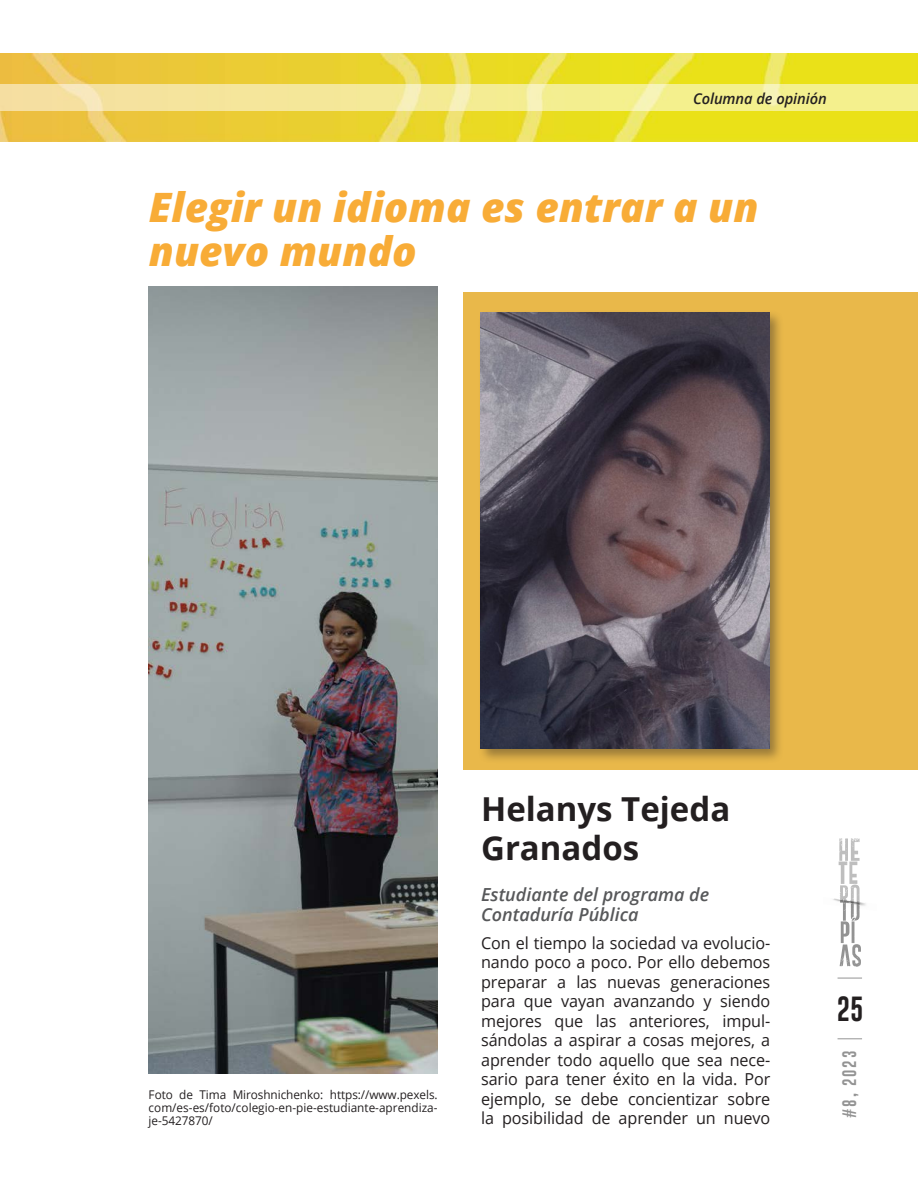
<style>
.page{position:relative;width:918px;height:1188px;background:#fff}
.page>*{position:absolute;margin:0;border:0;box-sizing:border-box;transform-origin:0 0}
._4_Titulos_Articulos_TDC_Etiqueta{font:italic 800 40.5px/43.7px "Open Sans";color:#f8ac37}
.Nombre_Autor_Portada{font:700 33px/39.6px "Open Sans";color:#231f20}
.t1{font:25.5px "Gobold";color:#231f20}
.Info_Autores_Esp_Post{font:italic 600 18px/19.5px "Open Sans";color:#57585a}
.C__de_texto_Principal{font:16.5px/19.5px "Open Sans";letter-spacing:-.005em;color:#231f20;text-align:justify}
.t2{font:italic 600 15px "Open Sans";letter-spacing:-.005em;color:#231f20}
.t3{font:14.25px "Gobold Lowplus";color:#808080}
.pie_de_foto{font:12px/12.9px "Open Sans";color:#231f20;text-align:justify}
</style>
<div class="page">
<svg style="left:839px;top:838px;width:22px;height:129px"></svg>
<img style="left:833px;top:897px;width:33px;height:14px">
<svg style="left:838px;top:978px;width:24px;height:1px"></svg>
<svg style="left:838px;top:1038px;width:24px;height:1px"></svg>
<img style="left:0;top:54px;width:918px;height:87px">
<svg style="left:1px;top:84px;width:917px;height:27px"></svg>
<svg style="left:0;top:84px;width:1px;height:27px"></svg>
<div style="left:463px;top:292px;width:455px;height:478px;background:#e9b84a"></div>
<img style="left:149px;top:286px;width:289px;height:788px">
<div style="left:477px;top:310px;width:308px;height:454px;background:#231f20;opacity:.41"></div>
<img style="left:480px;top:313px;width:289px;height:436px">
<p class="t2" style="left:693px;top:88px;width:135px">Columna de opinión</p>
<p class="_4_Titulos_Articulos_TDC_Etiqueta" style="left:149px;top:184px;width:611px">Elegir un idioma es entrar a un nuevo mundo</p>
<p class="pie_de_foto" style="left:149px;top:1088px;width:291px">Foto de Tima Miroshnichenko: https://www.pexels. com/es-es/foto/colegio-en-pie-estudiante-aprendiza&shy;je-5427870/</p>
<p class="Nombre_Autor_Portada" style="left:481px;top:788px;width:251px">Helanys Tejeda<br>Granados</p>
<p class="Info_Autores_Esp_Post" style="left:481px;top:885px;width:230px">Estudiante del programa de<br>Contaduría Pública</p>
<p class="C__de_texto_Principal" style="left:481px;top:933px;width:291px">Con el tiempo la sociedad va evolucio&shy;nando poco a poco. Por ello debemos preparar a las nuevas generaciones para que vayan avanzando y siendo mejores que las anteriores, impul&shy;sándolas a aspirar a cosas mejores, a aprender todo aquello que sea nece&shy;sario para tener éxito en la vida. Por ejemplo, se debe concientizar sobre la posibilidad de aprender un nuevo</p>
<h3 class="t1" style="left:837px;top:993px;width:28px">25</h3>
<p class="t3" style="left:840px;top:1118px;width:69px;rotate:-90deg">#8, 2023</p>
</div>
